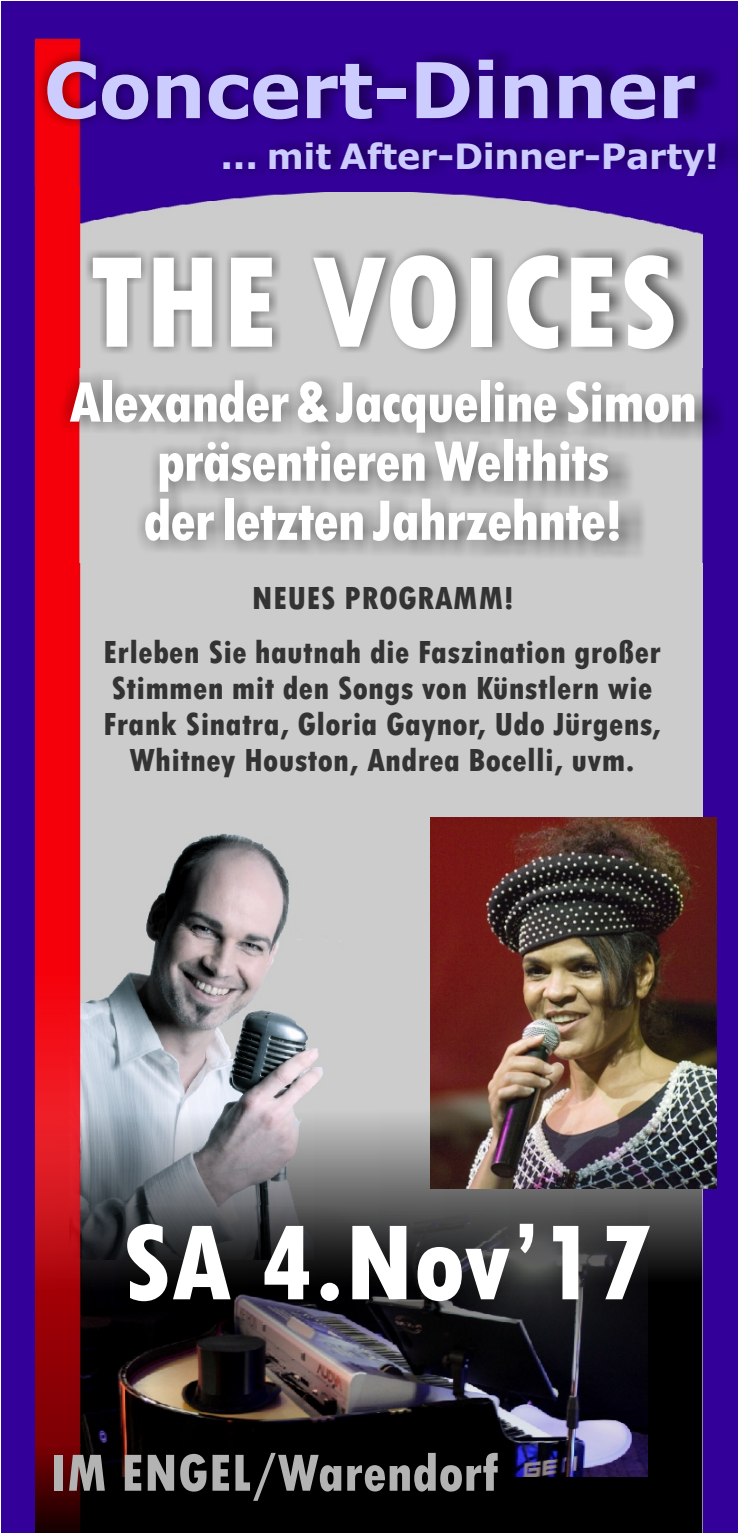
<style>
.page{position:relative;width:738px;height:1533px;background:#fff}
.page>*{position:absolute;margin:0;border:0;box-sizing:border-box;transform-origin:0 0}
.t1{font:800 136.5px "Tw Cen MT Condensed";color:#fff}
.t2{font:800 112.5px "Tw Cen MT Condensed";color:#fff}
.t3{font:700 77px "Verdana";letter-spacing:-.005em;color:#ccf}
.t4{font:800 60px/59.2px "Tw Cen MT Condensed";letter-spacing:-.025em;color:#fff;text-align:center}
.t5{font:800 55px "Tw Cen MT Condensed";color:#b3b3b3}
.t6{font:700 35px "Verdana";letter-spacing:-.005em;color:#ccf}
.t7{font:800 33.75px/35.8px "Tw Cen MT Condensed";letter-spacing:.005em;color:#333;text-align:center}
</style>
<div class="page">
<div style="left:1px;top:2px;width:736px;height:1530px;background:#309"></div>
<div style="left:81px;top:192px;width:621px;height:785px;background:#ccc"></div>
<img style="left:81px;top:833px;width:270px;height:144px">
<img style="left:81px;top:977px;width:621px;height:555px">
<img style="left:81px;top:1205px;width:566px;height:271px">
<img style="left:35px;top:39px;width:46px;height:1493px">
<img style="left:34px;top:48px;width:704px;height:137px">
<img style="left:57px;top:368px;width:664px;height:194px">
<img style="left:83px;top:246px;width:606px;height:110px">
<img style="left:430px;top:818px;width:286px;height:370px">
<h3 class="t3" style="left:43px;top:59px;width:654px">Concert-Dinner</h3>
<p class="t6" style="left:220px;top:143px;width:499px">... mit After-Dinner-Party!</p>
<h1 class="t1" style="left:90px;top:253px;width:590px">THE VOICES</h1>
<h3 class="t4" style="left:69px;top:377px;width:629px">Alexander &amp; Jacqueline Simon präsentieren Welthits<br>der letzten Jahrzehnte!</h3>
<p class="t7" style="left:252px;top:583px;width:263px">NEUES PROGRAMM!</p>
<p class="t7" style="left:103px;top:637px;width:559px">Erleben Sie hautnah die Faszination großer Stimmen mit den Songs von Künstlern wie Frank Sinatra, Gloria Gaynor, Udo Jürgens, Whitney Houston, Andrea Bocelli, uvm.</p>
<h2 class="t2" style="left:122px;top:1221px;width:531px">SA 4.Nov’17</h2>
<h3 class="t5" style="left:50px;top:1452px;width:449px">IM ENGEL/Warendorf</h3>
</div>
